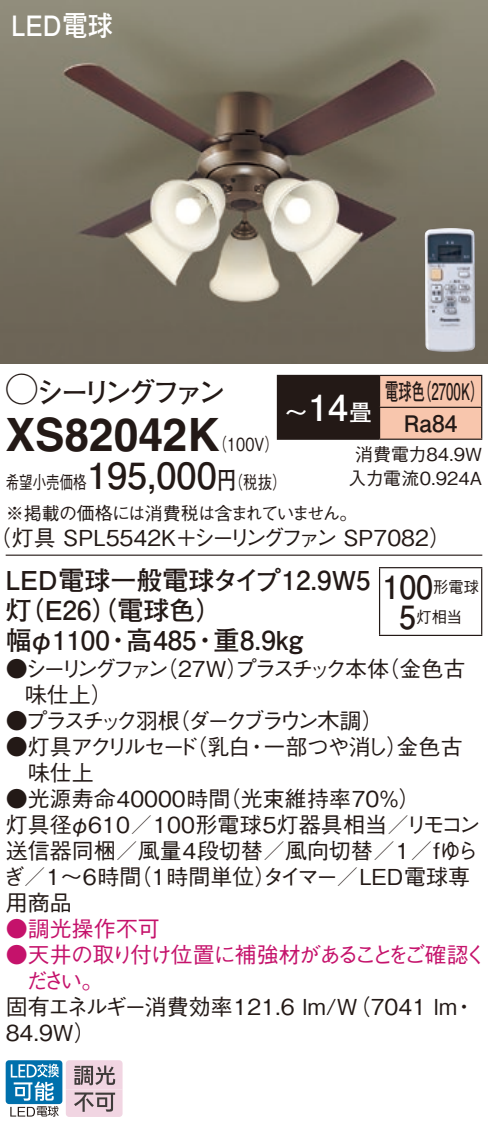
<style>
.page{position:relative;width:488px;height:1132px;background:#fff}
.page>*{position:absolute;margin:0;border:0;box-sizing:border-box;transform-origin:0 0}
.t1{font:700 46px "Helvetica LT Std";color:#231916;scale:.96 1}
.t2{font:700 36px "Futo Go B101 Pro";color:#231916}
.t3{font:700 36px "Futo Go B101 Pro";color:#fff}
.t4{font:700 32px "Futo Go B101 Pro";color:#231916;scale:.95 1}
.t5{font:700 28px "Futo Go B101 Pro";letter-spacing:-.165em;color:#231916}
.t6{font:700 28px "Futo Go B101 Pro";color:#fff;scale:.9 1}
.t7{font:700 26px "Futo Go B101 Pro";color:#231916}
.t8{font:700 22.8px "Futo Go B101 Pro";color:#231916;scale:.58 1}
.t9{font:700 22.8px "Futo Go B101 Pro";color:#231916}
.t10{font:700 22.8px "Futo Go B101 Pro";color:#fff}
.t11{font:500 22px/26px "Gothic BBB Pro";color:#231916}
.t12{font:500 22px/26px "Gothic BBB Pro";letter-spacing:-.085em;color:#c5126b}
.t13{font:500 22px "Gothic BBB Pro";letter-spacing:-.16em;color:#231916}
.t14{font:500 22px "Gothic BBB Pro";letter-spacing:-.165em;color:#231916}
.t15{font:500 22px/26px "Gothic BBB Pro";letter-spacing:-.115em;color:#231916}
.t16{font:500 22px "Gothic BBB Pro";letter-spacing:-.105em;color:#231916}
.t17{font:500 22px "Gothic BBB Pro";letter-spacing:-.195em;color:#231916}
.t18{font:500 22px "Gothic BBB Pro";letter-spacing:-.055em;color:#c5126b}
.t19{font:500 18px/31.6px "Gothic BBB Pro";letter-spacing:-.04em;color:#231916;scale:.75 1}
.t20{font:500 18px/24px "Gothic BBB Pro";color:#231916;text-align:center}
.t21{font:500 18px "Gothic BBB Pro";color:#231916;scale:.8 1}
.t22{font:500 16px "Gothic BBB Pro";color:#231916;scale:.95 1}
.s1{font-family:"Ford Classification 1";font-weight:400;font-size:32px}
.s2{font-family:"Futo Go B101 Pro";font-weight:700;font-size:24px}
</style>
<div class="page">
<img style="left:0;top:0;width:488px;height:363px">
<img style="left:424px;top:228px;width:51px;height:124px">
<div style="left:277px;top:375px;width:102px;height:64px;background:#231916"></div>
<div style="left:380px;top:376px;width:101px;height:62px;background:#f8c6ad"></div>
<hr style="left:379px;top:375px;width:103px;height:1px;background:#231916">
<hr style="left:481px;top:376px;width:1px;height:30px;background:#231916">
<hr style="left:277px;top:438px;width:102px;height:2px;background:#231916">
<hr style="left:379px;top:406px;width:103px;height:2px;background:#231916">
<hr style="left:481px;top:408px;width:1px;height:30px;background:#231916">
<hr style="left:379px;top:438px;width:103px;height:2px;background:#231916">
<hr style="left:379px;top:376px;width:1px;height:30px;background:#231916">
<hr style="left:379px;top:408px;width:1px;height:30px;background:#231916">
<hr style="left:6px;top:554px;width:476px;height:2px;background:#231916">
<hr style="left:379px;top:568px;width:1px;height:66px;background:#231916">
<hr style="left:379px;top:567px;width:103px;height:1px;background:#231916">
<hr style="left:481px;top:568px;width:1px;height:66px;background:#231916">
<hr style="left:379px;top:634px;width:103px;height:2px;background:#231916">
<div style="left:6px;top:1060px;width:56px;height:43px;background:#0070ac;border-radius:3px"></div>
<svg style="left:10px;top:1063px;width:49px;height:53px"></svg>
<svg style="left:66px;top:1060px;width:56px;height:56px;background:#ccb5bf"></svg>
<p class="t6" style="left:11px;top:3px;width:114px">LED電球</p>
<p class="t5" style="left:6px;top:369px;width:222px"><span class="s1">A</span>シーリングファン</p>
<p class="t8" style="left:418px;top:373px;width:115px">（2700 (K</p>
<p class="t8" style="left:385px;top:373px;width:70px">電球色</p>
<h2 class="t3" style="left:308px;top:378px;width:42px">14</h2>
<p class="t10" style="left:349px;top:394px;width:24px">畳</p>
<p class="t10" style="left:285px;top:394px;width:24px">〜</p>
<p class="t9" style="left:403px;top:405px;width:55px">Ra84</p>
<p class="t20" style="left:348px;top:440px;width:135px">消費電力84.9W入力電流0.924A</p>
<h1 class="t1" style="left:6px;top:407px;width:224px">XS82042K</h1>
<p class="t21" style="left:217px;top:467px;width:88px">（<span class="s2">円</span>税抜(</p>
<p class="t21" style="left:213px;top:430px;width:84px">（100 (V</p>
<h2 class="t2" style="left:87px;top:446px;width:131px">195,000</h2>
<p class="t19" style="left:6px;top:464px;width:470px">希望小売価格<br>※掲載の価格には消費税は含まれていません。</p>
<p class="t14" style="left:193px;top:520px;width:259px">シーリングファン SP7082(</p>
<p class="t11" style="left:-10px;top:522px;width:209px">（灯具 SPL5542K＋</p>
<p class="t7" style="left:6px;top:559px;width:366px">LED電球一般電球タイプ12.9W5</p>
<p class="t7" style="left:6px;top:589px;width:218px">（灯 E26）（電球色(</p>
<p class="t7" style="left:213px;top:619px;width:91px">重8.9kg</p>
<p class="t7" style="left:6px;top:619px;width:106px">幅φ1100</p>
<p class="t7" style="left:126px;top:619px;width:72px">高485</p>
<p class="t7" style="left:105px;top:619px;width:27px">・</p>
<p class="t7" style="left:192px;top:619px;width:28px">・</p>
<h3 class="t4" style="left:382px;top:561px;width:55px">100</h3>
<p class="t22" style="left:416px;top:603px;width:50px">灯相当</p>
<p class="t22" style="left:433px;top:573px;width:50px">形電球</p>
<h3 class="t4" style="left:399px;top:591px;width:19px">5</h3>
<p class="t16" style="left:156px;top:650px;width:234px">（27W プラスチック本体</p>
<p class="t11" style="left:226px;top:652px;width:23px">）</p>
<p class="t11" style="left:377px;top:652px;width:89px">（金色古</p>
<p class="t17" style="left:6px;top:650px;width:165px">●シーリングファン</p>
<p class="t11" style="left:25px;top:678px;width:89px">味仕上(</p>
<p class="t13" style="left:168px;top:702px;width:217px">（ダークブラウン木調(</p>
<p class="t13" style="left:6px;top:702px;width:176px">●プラスチック羽根</p>
<p class="t11" style="left:185px;top:730px;width:67px">（乳白</p>
<p class="t11" style="left:386px;top:730px;width:23px">）</p>
<p class="t11" style="left:263px;top:730px;width:201px">一部つや消し金色古</p>
<p class="t15" style="left:28px;top:730px;width:172px;text-indent:-22px">●灯具アクリルセード味仕上</p>
<p class="t11" style="left:245px;top:730px;width:23px">・</p>
<p class="t11" style="left:219px;top:782px;width:203px">（光束維持率70％(</p>
<p class="t11" style="left:6px;top:782px;width:226px">●光源寿命40000時間</p>
<p class="t11" style="left:6px;top:808px;width:405px">灯具径φ610／100形電球5灯器具相当／</p>
<p class="t11" style="left:6px;top:834px;width:474px">送信器同梱／風量4段切替／風向切替／1／fゆら</p>
<p class="t11" style="left:130px;top:860px;width:342px">（1時間単位タイマー／LED電球専</p>
<p class="t11" style="left:405px;top:808px;width:76px">リモコン</p>
<p class="t11" style="left:254px;top:860px;width:23px">）</p>
<p class="t11" style="left:3px;top:860px;width:140px">ぎ／1〜6時間用商品</p>
<p class="t18" style="left:6px;top:910px;width:156px">●調光操作不可</p>
<p class="t12" style="left:26px;top:938px;width:462px;text-indent:-20px">●天井の取り付け位置に補強材があることをご確認ください。</p>
<p class="t11" style="left:453px;top:990px;width:23px">・</p>
<p class="t11" style="left:6px;top:990px;width:453px">固有エネルギー消費効率121.6 lm （W/ 7041 lm<br>84.9W(</p>
</div>
